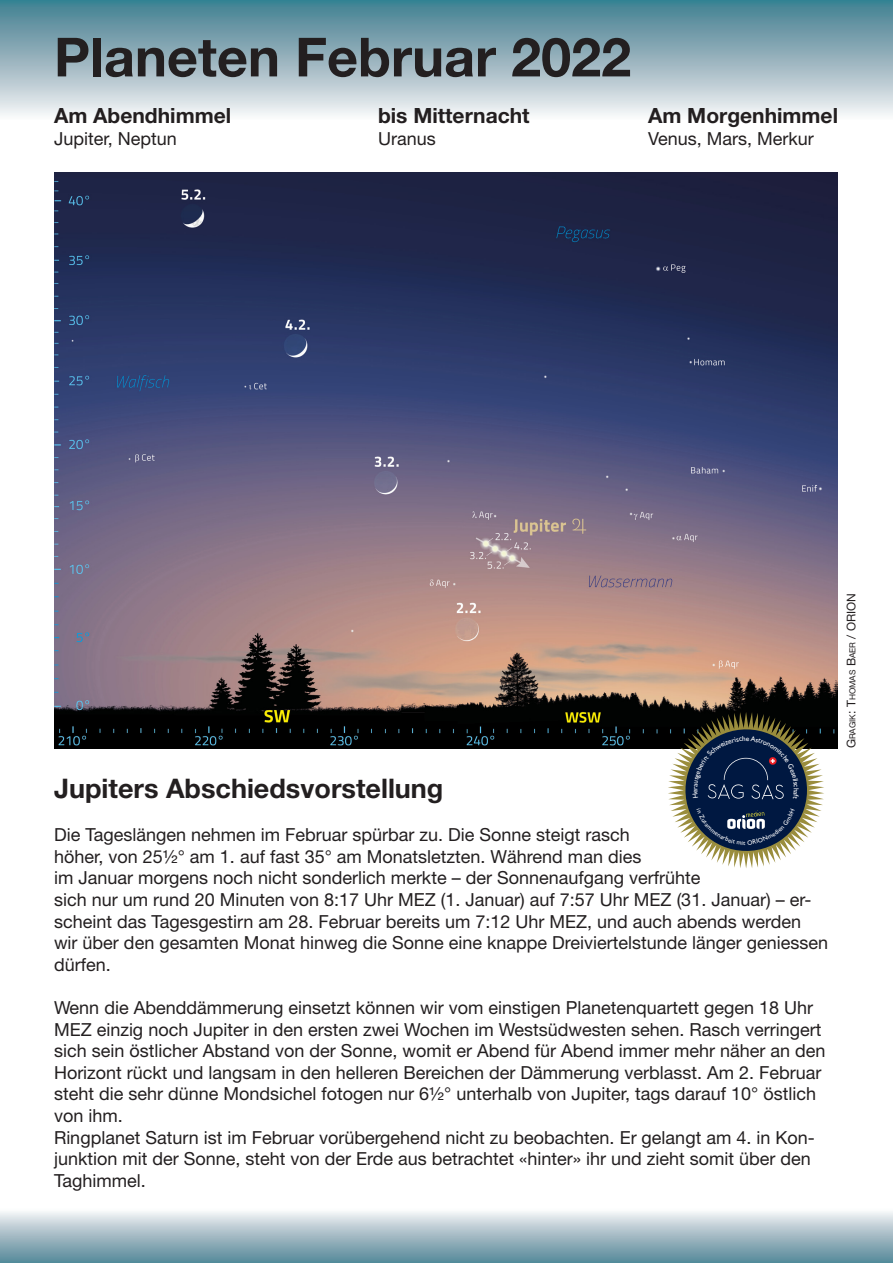
<style>
.page{position:relative;width:893px;height:1263px;background:#fff}
.page>*{position:absolute;margin:0;border:0;box-sizing:border-box;transform-origin:0 0}
.t1{font:700 54px "Helvetica Neue";color:#231f20}
.t2{font:700 27px "Helvetica Neue";color:#231f20}
.t3{font:700 21px "Helvetica Neue";color:#231f20}
.t4{font:18px/21.6px "Helvetica Neue";color:#231f20}
.t5{font:8.4px "Helvetica Neue";color:#231f20}
.t6{font:7.35px "Gill Sans Std";color:#fff}
.s1{font-size:12px}
</style>
<div class="page">
<div style="left:0;top:0;width:893px;height:119px;background:linear-gradient(to bottom,#3d7b8d,#f6f2f5)"></div>
<div style="left:0;top:1209px;width:893px;height:54px;background:linear-gradient(to bottom,#f8f5f7,#568898)"></div>
<img style="left:54px;top:172px;width:784px;height:576px">
<svg style="left:668px;top:712px;width:156px;height:156px"></svg>
<p class="t1" style="left:54px;top:24px;width:579px">Planeten Februar 2022</p>
<p class="t3" style="left:54px;top:103px;width:179px">Am Abendhimmel</p>
<p class="t3" style="left:378px;top:103px;width:153px">bis Mitternacht</p>
<p class="t3" style="left:648px;top:103px;width:192px">Am Morgenhimmel</p>
<p class="t4" style="left:54px;top:127px;width:124px">Jupiter, Neptun</p>
<p class="t4" style="left:378px;top:127px;width:59px">Uranus</p>
<p class="t4" style="left:648px;top:127px;width:167px">Venus, Mars, Merkur</p>
<p class="t2" style="left:54px;top:771px;width:391px">Jupiters Abschiedsvorstellung</p>
<p class="t4" style="left:54px;top:824px;width:577px">Die Tageslängen nehmen im Februar spürbar zu. Die Sonne steigt rasch</p>
<p class="t4" style="left:54px;top:845px;width:589px">höher, von 25½° am 1. auf fast 35° am Monatsletzten. Während man dies</p>
<p class="t4" style="left:54px;top:867px;width:648px">im Januar morgens noch nicht sonderlich merkte – der Sonnenaufgang verfrühte</p>
<p class="t4" style="left:54px;top:888px;width:776px">sich nur um rund 20 Minuten von 8:17 Uhr MEZ (1. Januar) auf 7:57 Uhr MEZ (31. Januar) – er&shy;scheint das Tagesgestirn am 28. Februar bereits um 7:12 Uhr MEZ, und auch abends werden wir über den gesamten Monat hinweg die Sonne eine knappe Dreiviertelstunde länger geniessen dürfen.</p>
<p class="t4" style="left:54px;top:996px;width:773px">Wenn die Abenddämmerung einsetzt können wir vom einstigen Planetenquartett gegen 18 Uhr MEZ einzig noch Jupiter in den ersten zwei Wochen im Westsüdwesten sehen. Rasch verringert sich sein östlicher Abstand von der Sonne, womit er Abend für Abend immer mehr näher an den Horizont rückt und langsam in den helleren Bereichen der Dämmerung verblasst. Am 2. Februar steht die sehr dünne Mondsichel fotogen nur 6½° unterhalb von Jupiter, tags darauf 10° östlich von ihm.</p>
<p class="t4" style="left:54px;top:1126px;width:762px">Ringplanet Saturn ist im Februar vorübergehend nicht zu beobachten. Er gelangt am 4. in Kon&shy;junktion mit der Sonne, steht von der Erde aus betrachtet «hinter» ihr und zieht somit über den<br>Taghimmel.</p>
<p class="t6" style="left:801px;top:787px;width:5px;rotate:90deg">h</p>
<p class="t5" style="left:848px;top:748px;width:157px;rotate:-90deg"><span class="s1">G</span>ragik<span class="s1">: T</span>homas <span class="s1">B</span>aer <span class="s1">/ ORION</span></p>
</div>
